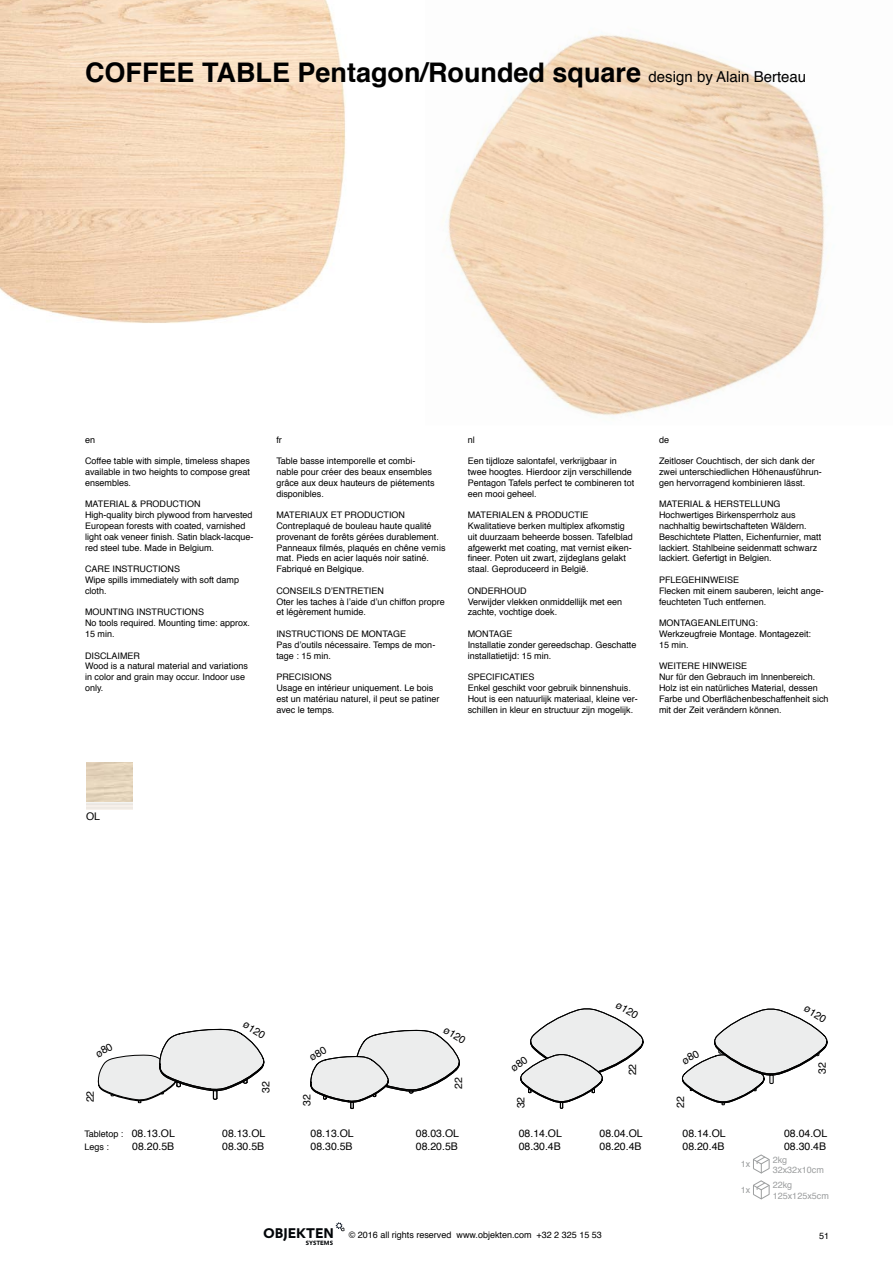
<style>
.page{position:relative;width:893px;height:1263px;background:#fff}
.page>*{position:absolute;margin:0;border:0;box-sizing:border-box;transform-origin:0 0}
.t1{font:700 27px "Helvetica";color:#000}
.t2{font:10.5px/12.6px "Helvetica";color:#000}
.t3{font:9px/10.8px "Helvetica";color:#000}
.t4{font:9px/10.8px "Helvetica";color:#9c9e9f}
.t5{font:700 6.75px "Yoga Sans Pro";color:#020507}
.s1{font-weight:400;font-size:15px}
.s2{font-size:10.5px}
.s3{font-family:"Yoga Sans Pro";font-weight:700;font-size:15.3px;color:#020508}
</style>
<div class="page">
<svg style="left:336px;top:1222px;width:9px;height:9px"></svg>
<img style="left:0;top:0;width:346px;height:323px">
<svg style="left:753px;top:1180px;width:17px;height:20px"></svg>
<svg style="left:753px;top:1154px;width:17px;height:20px"></svg>
<img style="left:443px;top:32px;width:386px;height:384px">
<svg style="left:310px;top:1030px;width:150px;height:79px"></svg>
<svg style="left:97px;top:1029px;width:167px;height:74px"></svg>
<svg style="left:682px;top:1008px;width:145px;height:97px"></svg>
<svg style="left:520px;top:1008px;width:123px;height:101px"></svg>
<h1 class="t1" style="left:85px;top:51px;width:723px">COFFEE TABLE Pentagon/Rounded square <span class="s1">design by Alain Berteau</span></h1>
<p class="t3" style="left:85px;top:434px;width:12px">en</p>
<p class="t3" style="left:85px;top:456px;width:167px;text-align:justify">Coffee table with simple, timeless shapes available in two heights to compose great ensembles.</p>
<p class="t3" style="left:85px;top:499px;width:170px">MATERIAL &amp; PRODUCTION<br>High-quality birch plywood from harvested European forests with coated, varnished light oak veneer finish. Satin black-lacque&shy;red steel tube. Made in Belgium.</p>
<p class="t3" style="left:85px;top:564px;width:156px">CARE INSTRUCTIONS<br>Wipe spills immediately with soft damp cloth.</p>
<p class="t3" style="left:85px;top:607px;width:167px">MOUNTING INSTRUCTIONS<br>No tools required. Mounting time: approx.<br>15 min.</p>
<p class="t3" style="left:85px;top:650px;width:164px">DISCLAIMER<br>Wood is a natural material and variations in color and grain may occur. Indoor use only.</p>
<p class="t3" style="left:276px;top:434px;width:7px">fr</p>
<p class="t3" style="left:276px;top:456px;width:160px">Table basse intemporelle et combi&shy;nable pour créer des beaux ensembles grâce aux deux hauteurs de piétements disponibles.</p>
<p class="t3" style="left:276px;top:510px;width:171px">MATERIAUX ET PRODUCTION Contreplaqué de bouleau haute qualité provenant de forêts gérées durablement.<br>Panneaux filmés, plaqués en chêne vernis mat. Pieds en acier laqués noir satiné.<br>Fabriqué en Belgique.</p>
<p class="t3" style="left:276px;top:585px;width:170px">CONSEILS D’ENTRETIEN<br>Oter les taches à l’aide d’un chiffon propre et légèrement humide.</p>
<p class="t3" style="left:276px;top:629px;width:160px">INSTRUCTIONS DE MONTAGE<br>Pas d’outils nécessaire. Temps de mon&shy;tage : 15 min.</p>
<p class="t3" style="left:276px;top:672px;width:165px">PRECISIONS<br>Usage en intérieur uniquement. Le bois est un matériau naturel, il peut se patiner avec le temps.</p>
<p class="t3" style="left:468px;top:434px;width:9px">nl</p>
<p class="t3" style="left:468px;top:456px;width:168px">Een tijdloze salontafel, verkrijgbaar in twee hoogtes. Hierdoor zijn verschillende Pentagon Tafels perfect te combineren tot een mooi geheel.</p>
<p class="t3" style="left:468px;top:510px;width:166px">MATERIALEN &amp; PRODUCTIE Kwalitatieve berken multiplex afkomstig uit duurzaam beheerde bossen. Tafelblad afgewerkt met coating, mat vernist eiken&shy;fineer. Poten uit zwart, zijdeglans gelakt staal. Geproduceerd in België.</p>
<p class="t3" style="left:468px;top:585px;width:156px">ONDERHOUD<br>Verwijder vlekken onmiddellijk met een zachte, vochtige doek.</p>
<p class="t3" style="left:468px;top:629px;width:170px">MONTAGE<br>Installatie zonder gereedschap. Geschatte installatietijd: 15 min.</p>
<p class="t3" style="left:468px;top:672px;width:172px">SPECIFICATIES<br>Enkel geschikt voor gebruik binnenshuis.<br>Hout is een natuurlijk materiaal, kleine ver&shy;schillen in kleur en structuur zijn mogelijk.</p>
<p class="t3" style="left:659px;top:434px;width:12px">de</p>
<p class="t3" style="left:659px;top:456px;width:164px">Zeitloser Couchtisch, der sich dank der zwei unterschiedlichen Höhenausführun&shy;gen hervorragend kombinieren lässt.</p>
<p class="t3" style="left:659px;top:499px;width:164px">MATERIAL &amp; HERSTELLUNG Hochwertiges Birkensperrholz aus nachhaltig bewirtschafteten Wäldern.<br>Beschichtete Platten, Eichenfurnier, matt lackiert. Stahlbeine seidenmatt schwarz lackiert. Gefertigt in Belgien.</p>
<p class="t3" style="left:659px;top:575px;width:166px">PFLEGEHINWEISE<br>Flecken mit einem sauberen, leicht ange&shy;feuchteten Tuch entfernen.</p>
<p class="t3" style="left:659px;top:618px;width:153px">MONTAGEANLEITUNG:<br>Werkzeugfreie Montage. Montagezeit:<br>15 min.</p>
<p class="t3" style="left:659px;top:661px;width:171px">WEITERE HINWEISE<br>Nur für den Gebrauch im Innenbereich.<br>Holz ist ein natürliches Material, dessen Farbe und Oberflächenbeschaffenheit sich mit der Zeit verändern können.</p>
<p class="t2" style="left:86px;top:810px;width:16px">OL</p>
<p class="t2" style="left:247px;top:1018px;width:25px;rotate:32deg">ø120</p>
<p class="t2" style="left:448px;top:1023px;width:25px;rotate:32deg">ø120</p>
<p class="t2" style="left:620px;top:998px;width:25px;rotate:32deg">ø120</p>
<p class="t2" style="left:808px;top:1002px;width:25px;rotate:32deg">ø120</p>
<p class="t2" style="left:84px;top:1102px;width:13px;rotate:-90deg">22</p>
<p class="t3" style="left:84px;top:1128px;width:92px;line-height:12.6px">Tabletop : <span class="s2">08.13.OL<br></span>Legs :</p>
<p class="t2" style="left:132px;top:1140px;width:44px">08.20.5B</p>
<p class="t2" style="left:260px;top:1093px;width:13px;rotate:-90deg">32</p>
<p class="t2" style="left:222px;top:1127px;width:45px">08.13.OL<br>08.30.5B</p>
<p class="t2" style="left:301px;top:1106px;width:13px;rotate:-90deg">32</p>
<p class="t2" style="left:311px;top:1127px;width:45px">08.13.OL<br>08.30.5B</p>
<p class="t2" style="left:453px;top:1089px;width:13px;rotate:-90deg">22</p>
<p class="t2" style="left:416px;top:1127px;width:45px">08.03.OL<br>08.20.5B</p>
<p class="t2" style="left:515px;top:1108px;width:13px;rotate:-90deg">32</p>
<p class="t2" style="left:519px;top:1127px;width:45px">08.14.OL<br>08.30.4B</p>
<p class="t2" style="left:626px;top:1075px;width:13px;rotate:-90deg">22</p>
<p class="t2" style="left:816px;top:1074px;width:13px;rotate:-90deg">32</p>
<p class="t2" style="left:674px;top:1108px;width:13px;rotate:-90deg">22</p>
<p class="t2" style="left:599px;top:1127px;width:45px">08.04.OL<br>08.20.4B</p>
<p class="t2" style="left:682px;top:1127px;width:45px">08.14.OL<br>08.20.4B</p>
<p class="t4" style="left:741px;top:1159px;width:11px">1x</p>
<p class="t4" style="left:741px;top:1185px;width:11px">1x</p>
<p class="t2" style="left:784px;top:1127px;width:45px">08.04.OL<br>08.30.4B</p>
<p class="t4" style="left:773px;top:1154px;width:53px">2kg<br>32x32x10cm</p>
<p class="t4" style="left:773px;top:1180px;width:58px">22kg<br>125x125x5cm</p>
<p class="t3" style="left:264px;top:1230px;width:340px"><span class="s3">OBJEKTEN</span> © 2016 all rights reserved www.objekten.com +32 2 325 15 53</p>
<p class="t3" style="left:819px;top:1230px;width:12px">51</p>
<p class="t5" style="left:306px;top:1239px;width:29px">SYSTEMS</p>
</div>
